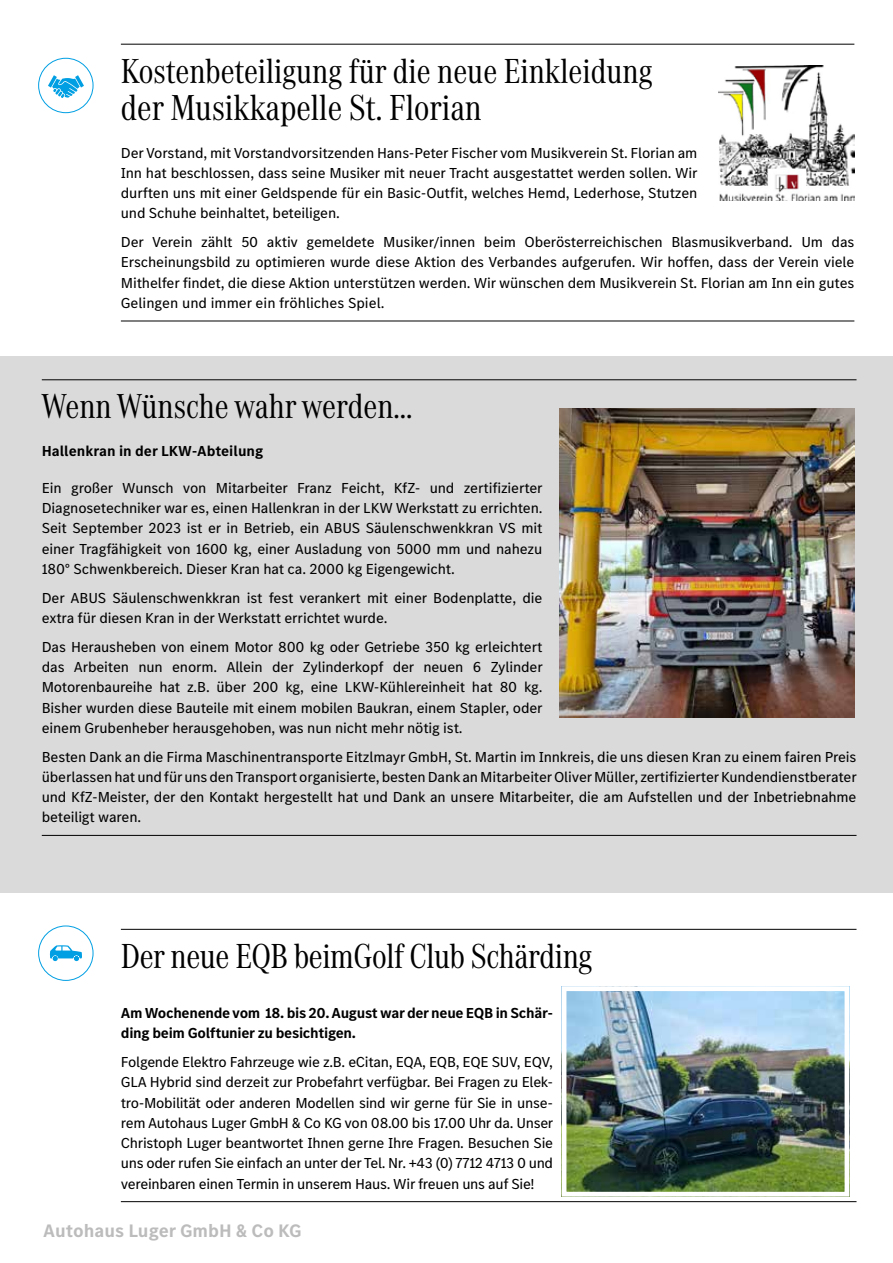
<style>
.page{position:relative;width:893px;height:1263px;background:#fff}
.page>*{position:absolute;margin:0;border:0;box-sizing:border-box;transform-origin:0 0}
.t1{font:37.5px "MB Corpo A Title Cond";color:#000}
.t2{font:36px "MB Corpo A Title Cond";color:#000}
.t3{font:700 18.75px "MB Corpo S Text";color:#bcbcbc}
.t4{font:15px/20.2px "MB Corpo S Text";letter-spacing:-.01em;color:#000;text-align:justify}
.t5{font:700 15px/20.2px "MB Corpo S Text";letter-spacing:-.02em;color:#000}
.t6{font:700 15px "MB Corpo S Text";color:#000}
</style>
<div class="page">
<div style="left:0;top:356px;width:893px;height:537px;background:#dadada"></div>
<hr style="left:121px;top:929px;width:735px;height:1px;background:#000">
<hr style="left:121px;top:1201px;width:735px;height:1px;background:#000">
<hr style="left:42px;top:379px;width:814px;height:1px;background:#000">
<hr style="left:42px;top:835px;width:814px;height:1px;background:#000">
<div style="left:38px;top:925px;width:55px;height:56px;border:1px solid #009fe3;border-radius:50%"></div>
<img style="left:559px;top:408px;width:295px;height:310px">
<svg style="left:50px;top:945px;width:32px;height:16px"></svg>
<hr style="left:121px;top:44px;width:733px;height:1px;background:#000">
<hr style="left:121px;top:321px;width:733px;height:1px;background:#000">
<img style="left:719px;top:65px;width:135px;height:136px">
<div style="left:38px;top:58px;width:55px;height:55px;border:1px solid #009fe3;border-radius:50%"></div>
<svg style="left:48px;top:75px;width:36px;height:23px"></svg>
<img style="left:568px;top:992px;width:275px;height:198px">
<div style="left:562px;top:986px;width:287px;height:210px;border:5px solid #fff"></div>
<h2 class="t2" style="left:121px;top:47px;width:533px">Kostenbeteiligung für die neue Einkleidung</h2>
<h1 class="t1" style="left:121px;top:83px;width:362px">der Musikkapelle St. Florian</h1>
<p class="t4" style="left:121px;top:142px;width:578px">Der Vorstand, mit Vorstandvorsitzenden Hans-Peter Fischer vom Musikverein St. Florian am Inn hat beschlossen, dass seine Musiker mit neuer Tracht ausgestattet werden sollen. Wir durften uns mit einer Geldspende für ein Basic-Outfit, welches Hemd, Lederhose, Stutzen und Schuhe beinhaltet, beteiligen.</p>
<p class="t4" style="left:121px;top:231px;width:735px">Der Verein zählt 50 aktiv gemeldete Musiker/innen beim Oberösterreichischen Blasmusikverband. Um das Erscheinungsbild zu optimieren wurde diese Aktion des Verbandes aufgerufen. Wir hoffen, dass der Verein viele Mithelfer findet, die diese Aktion unterstützen werden. Wir wünschen dem Musikverein St. Florian am Inn ein gutes Gelingen und immer ein fröhliches Spiel.</p>
<h2 class="t2" style="left:42px;top:383px;width:372px">Wenn Wünsche wahr werden...</h2>
<p class="t6" style="left:42px;top:441px;width:223px">Hallenkran in der LKW-Abteilung</p>
<p class="t4" style="left:42px;top:477px;width:502px">Ein großer Wunsch von Mitarbeiter Franz Feicht, KfZ- und zertifizierter Diagnosetechniker war es, einen Hallenkran in der LKW Werkstatt zu errichten.<br>Seit September 2023 ist er in Betrieb, ein ABUS Säulenschwenkkran VS mit einer Tragfähigkeit von 1600 kg, einer Ausladung von 5000 mm und nahezu 180° Schwenkbereich. Dieser Kran hat ca. 2000 kg Eigengewicht.</p>
<p class="t4" style="left:42px;top:587px;width:502px">Der ABUS Säulenschwenkkran ist fest verankert mit einer Bodenplatte, die extra für diesen Kran in der Werkstatt errichtet wurde.</p>
<p class="t4" style="left:42px;top:636px;width:503px">Das Herausheben von einem Motor 800 kg oder Getriebe 350 kg erleichtert das Arbeiten nun enorm. Allein der Zylinderkopf der neuen 6 Zylinder Motorenbaureihe hat z.B. über 200 kg, eine LKW-Kühlereinheit hat 80 kg.<br>Bisher wurden diese Bauteile mit einem mobilen Baukran, einem Stapler, oder einem Grubenheber herausgehoben, was nun nicht mehr nötig ist.</p>
<p class="t4" style="left:42px;top:746px;width:816px">Besten Dank an die Firma Maschinentransporte Eitzlmayr GmbH, St. Martin im Innkreis, die uns diesen Kran zu einem fairen Preis überlassen hat und für uns den Transport organisierte, besten Dank an Mitarbeiter Oliver Müller, zertifizierter Kundendienstberater und KfZ-Meister, der den Kontakt hergestellt hat und Dank an unsere Mitarbeiter, die am Aufstellen und der Inbetriebnahme beteiligt waren.</p>
<h2 class="t2" style="left:121px;top:932px;width:473px">Der neue EQB beimGolf Club Schärding</h2>
<p class="t5" style="left:121px;top:1002px;width:434px">Am Wochenende vom 18. bis 20. August war der neue EQB in Schär&shy;ding beim Golftunier zu besichtigen.</p>
<p class="t4" style="left:121px;top:1051px;width:434px">Folgende Elektro Fahrzeuge wie z.B. eCitan, EQA, EQB, EQE SUV, EQV, GLA Hybrid sind derzeit zur Probefahrt verfügbar. Bei Fragen zu Elek&shy;tro-Mobilität oder anderen Modellen sind wir gerne für Sie in unse&shy;rem Autohaus Luger GmbH &amp; Co KG von 08.00 bis 17.00 Uhr da. Unser Christoph Luger beantwortet Ihnen gerne Ihre Fragen. Besuchen Sie uns oder rufen Sie einfach an unter der Tel. Nr. +43 (0) 7712 4713 0 und vereinbaren einen Termin in unserem Haus. Wir freuen uns auf Sie!</p>
<p class="t3" style="left:43px;top:1219px;width:260px">Autohaus Luger GmbH &amp; Co KG</p>
</div>
